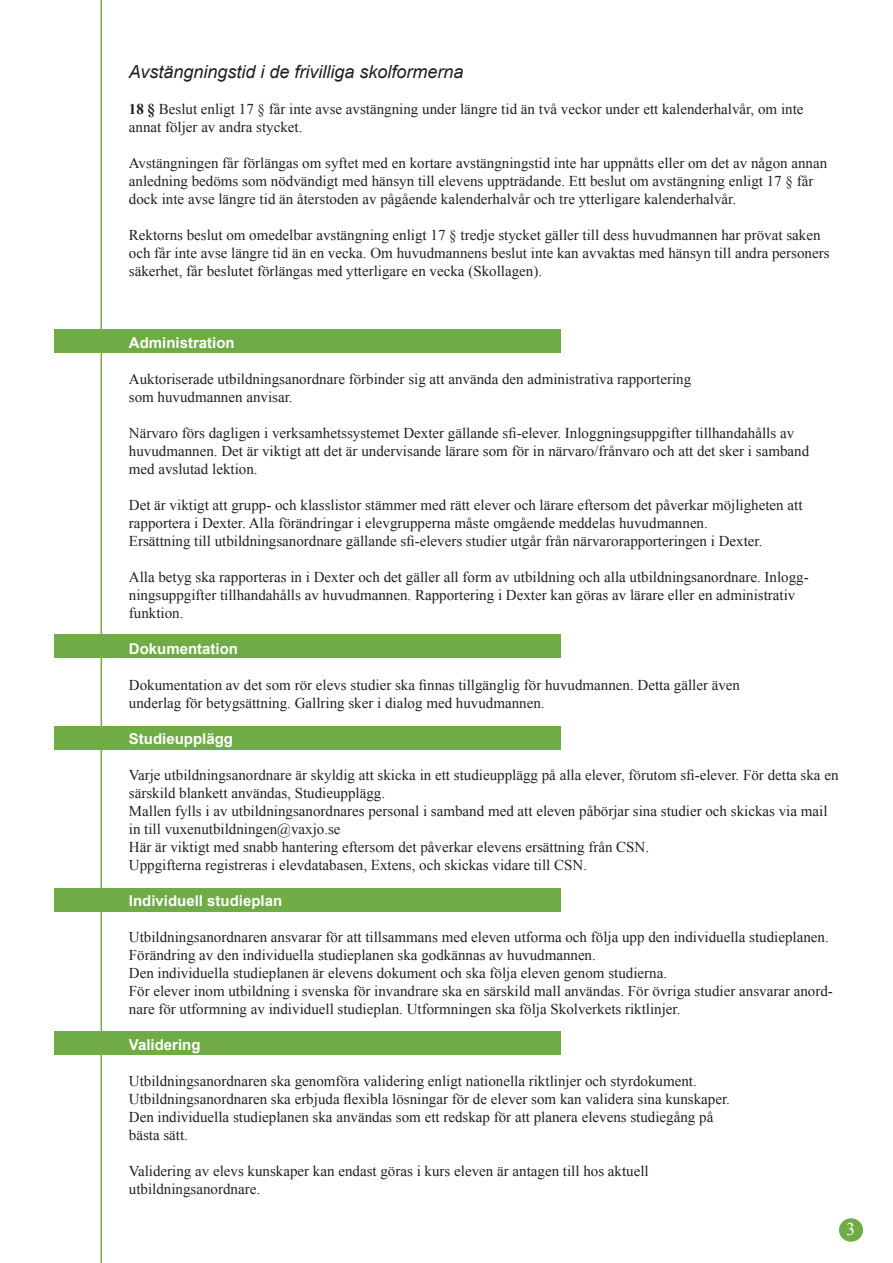
<style>
.page{position:relative;width:893px;height:1263px;background:#fff}
.page>*{position:absolute;margin:0;border:0;box-sizing:border-box;transform-origin:0 0}
.t1{font:italic 18px "Arial";color:#231f20}
.t2{font:18px "Times New Roman";color:#fff}
.t3{font:15px/18px "Times New Roman";color:#231f20}
.t4{font:700 15px "Arial";color:#fff}
.s1{font-weight:700}
</style>
<div class="page">
<div style="left:54px;top:1031px;width:506px;height:23px;background:#6fac45"></div>
<div style="left:54px;top:726px;width:506px;height:23px;background:#6fac45"></div>
<div style="left:54px;top:888px;width:506px;height:23px;background:#6fac45"></div>
<div style="left:54px;top:635px;width:506px;height:23px;background:#6fac45"></div>
<div style="left:54px;top:329px;width:506px;height:24px;background:#6fac45"></div>
<hr style="left:101px;top:0;width:1px;height:1263px;background:#6fac45">
<div style="left:839px;top:1218px;width:24px;height:24px;background:#6fac45;border-radius:50%"></div>
<p class="t1" style="left:129px;top:60px;width:336px">Avstängningstid i de frivilliga skolformerna</p>
<p class="t3" style="left:129px;top:99px;width:676px"><span class="s1">18 §</span> Beslut enligt 17 § får inte avse avstängning under längre tid än två veckor under ett kalenderhalvår, om inte annat följer av andra stycket.</p>
<p class="t3" style="left:129px;top:153px;width:700px">Avstängningen får förlängas om syftet med en kortare avstängningstid inte har uppnåtts eller om det av någon annan anledning bedöms som nödvändigt med hänsyn till elevens uppträdande. Ett beslut om avstängning enligt 17 § får dock inte avse längre tid än återstoden av pågående kalenderhalvår och tre ytterligare kalenderhalvår.</p>
<p class="t3" style="left:129px;top:225px;width:702px">Rektorns beslut om omedelbar avstängning enligt 17 § tredje stycket gäller till dess huvudmannen har prövat saken och får inte avse längre tid än en vecka. Om huvudmannens beslut inte kan avvaktas med hänsyn till andra personers säkerhet, får beslutet förlängas med ytterligare en vecka (Skollagen).</p>
<p class="t4" style="left:129px;top:332px;width:107px">Administration</p>
<p class="t3" style="left:129px;top:369px;width:564px">Auktoriserade utbildningsanordnare förbinder sig att använda den administrativa rapportering som huvudmannen anvisar.</p>
<p class="t3" style="left:129px;top:423px;width:682px">Närvaro förs dagligen i verksamhetssystemet Dexter gällande sfi-elever. Inloggningsuppgifter tillhandahålls av huvudmannen. Det är viktigt att det är undervisande lärare som för in närvaro/frånvaro och att det sker i samband med avslutad lektion.</p>
<p class="t3" style="left:129px;top:495px;width:675px">Det är viktigt att grupp- och klasslistor stämmer med rätt elever och lärare eftersom det påverkar möjligheten att rapportera i Dexter. Alla förändringar i elevgrupperna måste omgående meddelas huvudmannen.<br>Ersättning till utbildningsanordnare gällande sfi-elevers studier utgår från närvarorapporteringen i Dexter.</p>
<p class="t3" style="left:129px;top:567px;width:681px">Alla betyg ska rapporteras in i Dexter och det gäller all form av utbildning och alla utbildningsanordnare. Inlogg&shy;ningsuppgifter tillhandahålls av huvudmannen. Rapportering i Dexter kan göras av lärare eller en administrativ funktion.</p>
<p class="t4" style="left:129px;top:638px;width:111px">Dokumentation</p>
<p class="t3" style="left:129px;top:675px;width:613px">Dokumentation av det som rör elevs studier ska finnas tillgänglig för huvudmannen. Detta gäller även underlag för betygsättning. Gallring sker i dialog med huvudmannen.</p>
<p class="t4" style="left:129px;top:728px;width:106px">Studieupplägg</p>
<p class="t3" style="left:129px;top:765px;width:711px">Varje utbildningsanordnare är skyldig att skicka in ett studieupplägg på alla elever, förutom sfi-elever. För detta ska en särskild blankett användas, Studieupplägg.<br>Mallen fylls i av utbildningsanordnares personal i samband med att eleven påbörjar sina studier och skickas via mail in till vuxenutbildningen@vaxjo.se<br>Här är viktigt med snabb hantering eftersom det påverkar elevens ersättning från CSN.<br>Uppgifterna registreras i elevdatabasen, Extens, och skickas vidare till CSN.</p>
<p class="t4" style="left:129px;top:890px;width:155px">Individuell studieplan</p>
<p class="t3" style="left:129px;top:927px;width:705px">Utbildningsanordnaren ansvarar för att tillsammans med eleven utforma och följa upp den individuella studieplanen.<br>Förändring av den individuella studieplanen ska godkännas av huvudmannen.<br>Den individuella studieplanen är elevens dokument och ska följa eleven genom studierna.<br>För elever inom utbildning i svenska för invandrare ska en särskild mall användas. För övriga studier ansvarar anord&shy;nare för utformning av individuell studieplan. Utformningen ska följa Skolverkets riktlinjer.</p>
<p class="t4" style="left:129px;top:1034px;width:73px">Validering</p>
<p class="t3" style="left:129px;top:1071px;width:603px">Utbildningsanordnaren ska genomföra validering enligt nationella riktlinjer och styrdokument.<br>Utbildningsanordnaren ska erbjuda flexibla lösningar för de elever som kan validera sina kunskaper.<br>Den individuella studieplanen ska användas som ett redskap för att planera elevens studiegång på bästa sätt.</p>
<p class="t3" style="left:129px;top:1161px;width:521px">Validering av elevs kunskaper kan endast göras i kurs eleven är antagen till hos aktuell utbildningsanordnare.</p>
<p class="t2" style="left:846px;top:1217px;width:10px">3</p>
</div>
